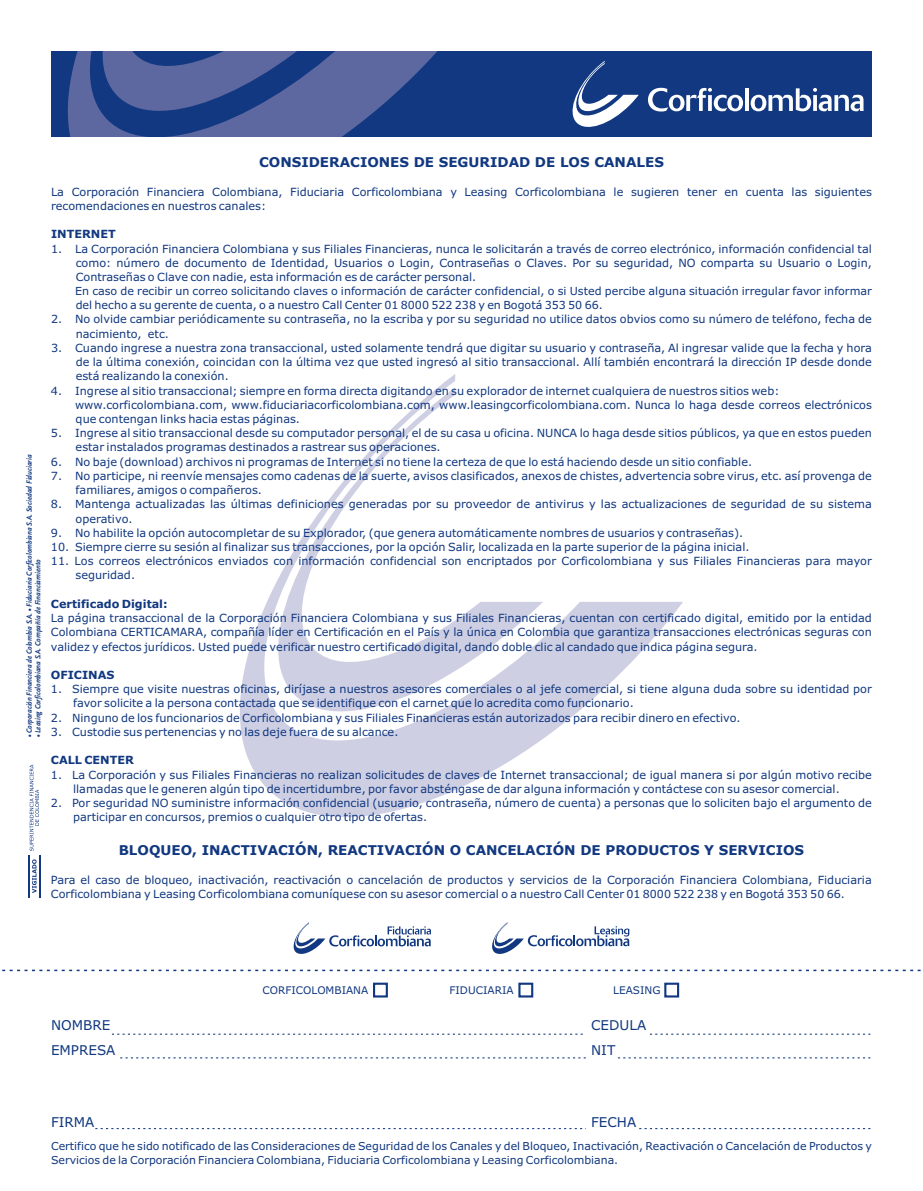
<style>
.page{position:relative;width:923px;height:1191px;background:#fff}
.page>*{position:absolute;margin:0;border:0;box-sizing:border-box;transform-origin:0 0}
.t1{font:700 13.5px "Verdana";color:#113880}
.t2{font:13.5px "Verdana";color:#113880}
.t3{font:11.25px/14.2px "Verdana";color:#113880}
.t4{font:700 11.25px "Verdana";color:#113880}
.t5{font:11.1px/14.1px "Verdana";color:#113880}
.t6{font:10.95px/13.4px "Verdana";color:#113880}
.t7{font:10.5px "Verdana";color:#113880}
.t8{font:italic 700 7.8px "Scala Sans";color:#113880;scale:.91 1}
.s1{font-size:11.1px}
</style>
<div class="page">
<div style="left:51px;top:51px;width:821px;height:86px;background:#113880"></div>
<svg style="left:67px;top:51px;width:371px;height:86px"></svg>
<svg style="left:648px;top:88px;width:95px;height:23px"></svg>
<hr style="left:745px;top:88px;width:4px;height:23px;background:#fff">
<svg style="left:750px;top:88px;width:113px;height:23px"></svg>
<svg style="left:572px;top:61px;width:67px;height:66px"></svg>
<svg style="left:240px;top:374px;width:443px;height:443px"></svg>
<svg style="left:2px;top:969px;width:919px;height:2px"></svg>
<svg style="left:293px;top:922px;width:138px;height:32px"></svg>
<svg style="left:492px;top:922px;width:137px;height:32px"></svg>
<svg style="left:112px;top:1033px;width:471px;height:1px"></svg>
<svg style="left:650px;top:1033px;width:221px;height:1px"></svg>
<svg style="left:32px;top:859px;width:5px;height:34px"></svg>
<hr style="left:28px;top:855px;width:1px;height:42px;background:#113880">
<hr style="left:39px;top:855px;width:2px;height:42px;background:#113880">
<svg style="left:30px;top:764px;width:9px;height:87px"></svg>
<svg style="left:120px;top:1057px;width:466px;height:1px"></svg>
<svg style="left:618px;top:1057px;width:253px;height:1px"></svg>
<svg style="left:95px;top:1128px;width:491px;height:1px"></svg>
<svg style="left:639px;top:1128px;width:232px;height:1px"></svg>
<div style="left:373px;top:982px;width:15px;height:15px;border:2px solid #113880"></div>
<div style="left:518px;top:982px;width:15px;height:15px;border:2px solid #113880"></div>
<div style="left:664px;top:982px;width:15px;height:15px;border:2px solid #113880"></div>
<p class="t8" style="left:26px;top:737px;width:312px;rotate:-90deg">• Corporación Financiera de Colombia S.A. • Fiduciaria Corficolombiana S.A. Sociedad Fiduciaria</p>
<p class="t8" style="left:35px;top:737px;width:197px;rotate:-90deg">• Leasing Corficolombiana S.A. Compañía de Financiamiento</p>
<p class="t1" style="left:259px;top:156px;width:406px">CONSIDERACIONES DE SEGURIDAD DE LOS CANALES</p>
<p class="t3" style="left:51px;top:185px;width:822px">La Corporación Financiera Colombiana, Fiduciaria Corficolombiana y Leasing Corficolombiana le sugieren tener en cuenta las siguientes recomendaciones en nuestros canales:</p>
<p class="t4" style="left:51px;top:230px;width:66px">INTERNET</p>
<p class="t3" style="left:76px;top:242px;width:797px;text-align:justify;text-indent:-25px">1. La Corporación Financiera Colombiana y sus Filiales Financieras, nunca le solicitarán a través de correo electrónico, información confidencial tal como: número de documento de Identidad, Usuarios o Login, Contraseñas o Claves. Por su seguridad, NO comparta su Usuario o Login, Contraseñas o Clave con nadie, esta información es de carácter personal.</p>
<p class="t5" style="left:75px;top:285px;width:798px">En caso de recibir un correo solicitando claves o información de carácter confidencial, o si Usted percibe alguna situación irregular favor informar del hecho a su gerente de cuenta, o a nuestro Call Center 01 8000 522 238 y en Bogotá 353 50 66.</p>
<p class="t3" style="left:76px;top:313px;width:797px;text-indent:-25px">2. No olvide cambiar periódicamente su contraseña, no la escriba y por su seguridad no utilice datos obvios como su número de teléfono, fecha de nacimiento, etc.</p>
<p class="t3" style="left:76px;top:341px;width:797px;text-align:justify;text-indent:-25px">3. Cuando ingrese a nuestra zona transaccional, usted solamente tendrá que digitar su usuario y contraseña, Al ingresar valide que la fecha y hora de la última conexión, coincidan con la última vez que usted ingresó al sitio transaccional. Allí también encontrará la dirección IP desde donde está realizando la conexión.</p>
<p class="t3" style="left:75px;top:384px;width:798px;text-indent:-24px">4. Ingrese al sitio transaccional; siempre en forma directa digitando en su explorador de internet cualquiera de nuestros sitios web: www.corficolombiana.com, www.fiduciariacorficolombiana.com, www.leasingcorficolombiana.com. Nunca lo haga desde correos electrónicos que contengan links hacia estas páginas.</p>
<p class="t3" style="left:76px;top:427px;width:797px;text-indent:-25px">5. Ingrese al sitio transaccional desde su computador personal, el de su casa u oficina. NUNCA lo haga desde sitios públicos, ya que en estos pueden estar instalados programas destinados a rastrear sus operaciones.</p>
<p class="t3" style="left:51px;top:455px;width:702px">6. No baje (download) archivos ni programas de Internet si no tiene la certeza de que lo está haciendo desde un sitio confiable.</p>
<p class="t3" style="left:76px;top:469px;width:797px;text-indent:-25px">7. No participe, ni reenvíe mensajes como cadenas de la suerte, avisos clasificados, anexos de chistes, advertencia sobre virus, etc. así provenga de familiares, amigos o compañeros.</p>
<p class="t3" style="left:76px;top:498px;width:797px;text-indent:-25px">8. Mantenga actualizadas las últimas definiciones generadas por su proveedor de antivirus y las actualizaciones de seguridad de su sistema operativo.</p>
<p class="t3" style="left:51px;top:526px;width:694px">9. No habilite la opción autocompletar de su Explorador, (que genera automáticamente nombres de usuarios y contraseñas).</p>
<p class="t3" style="left:51px;top:541px;width:700px">10. Siempre cierre su sesión al finalizar sus transacciones, por la opción Salir, localizada en la parte superior de la página inicial.</p>
<p class="t3" style="left:76px;top:555px;width:797px;text-indent:-25px">11. Los correos electrónicos enviados con información confidencial son encriptados por Corficolombiana y sus Filiales Financieras para mayor seguridad.</p>
<p class="t4" style="left:51px;top:599px;width:118px">Certificado Digital:</p>
<p class="t3" style="left:51px;top:612px;width:822px;text-align:justify">La página transaccional de la Corporación Financiera Colombiana y sus Filiales Financieras, cuentan con certificado digital, emitido por la entidad Colombiana CERTICAMARA, compañía líder en Certificación en el País y la única en Colombia que garantiza transacciones electrónicas seguras con validez y efectos jurídicos. Usted puede verificar nuestro certificado digital, dando doble clic al candado que indica página segura.</p>
<p class="t4" style="left:51px;top:670px;width:65px">OFICINAS</p>
<p class="t3" style="left:73px;top:683px;width:800px;text-indent:-22px">1. Siempre que visite nuestras oficinas, diríjase a nuestros asesores comerciales o al jefe comercial, si tiene alguna duda sobre su identidad por favor solicite a la persona contactada que se identifique con el carnet que lo acredita como funcionario.</p>
<p class="t3" style="left:51px;top:711px;width:691px">2. Ninguno de los funcionarios de Corficolombiana y sus Filiales Financieras están autorizados para recibir dinero en efectivo.</p>
<p class="t3" style="left:51px;top:725px;width:349px">3. Custodie sus pertenencias y no las deje fuera de su alcance.</p>
<p class="t4" style="left:51px;top:755px;width:85px">CALL CENTER</p>
<p class="t3" style="left:73px;top:768px;width:800px;text-indent:-22px">1. La Corporación y sus Filiales Financieras no realizan solicitudes de claves de Internet transaccional; de igual manera si por algún motivo recibe llamadas que le generen algún tipo de incertidumbre, por favor absténgase de dar alguna información y contáctese con su asesor comercial.</p>
<p class="t3" style="left:73px;top:796px;width:800px;text-indent:-22px">2. Por seguridad NO suministre información confidencial (usuario, contraseña, número de cuenta) a personas que lo soliciten bajo el argumento de participar en concursos, premios o cualquier otro tipo de ofertas.</p>
<p class="t1" style="left:119px;top:844px;width:687px">BLOQUEO, INACTIVACIÓN, REACTIVACIÓN O CANCELACIÓN DE PRODUCTOS Y SERVICIOS</p>
<p class="t3" style="left:51px;top:873px;width:822px">Para el caso de bloqueo, inactivación, reactivación o cancelación de productos y servicios de la Corporación Financiera Colombiana, Fiduciaria<br>Corficolombiana y Leasing Corficolombiana comuníquese con su asesor comercial <span class="s1">o a nuestro Call Center 01 8000 522 238 y en Bogotá 353 50 66.</span></p>
<p class="t7" style="left:262px;top:986px;width:107px">CORFICOLOMBIANA</p>
<p class="t7" style="left:449px;top:986px;width:66px">FIDUCIARIA</p>
<p class="t7" style="left:613px;top:986px;width:49px">LEASING</p>
<p class="t2" style="left:51px;top:1019px;width:61px">NOMBRE</p>
<p class="t2" style="left:591px;top:1019px;width:56px">CEDULA</p>
<p class="t2" style="left:51px;top:1044px;width:66px">EMPRESA</p>
<p class="t2" style="left:591px;top:1044px;width:26px">NIT</p>
<p class="t2" style="left:51px;top:1117px;width:45px">FIRMA</p>
<p class="t2" style="left:591px;top:1117px;width:47px">FECHA</p>
<p class="t6" style="left:51px;top:1140px;width:822px">Certifico que he sido notificado de las Consideraciones de Seguridad de los Canales y del Bloqueo, Inactivación, Reactivación o Cancelación de Productos y<br>Servicios de la Corporación Financiera Colombiana, Fiduciaria Corficolombiana y Leasing Corficolombiana.</p>
</div>
